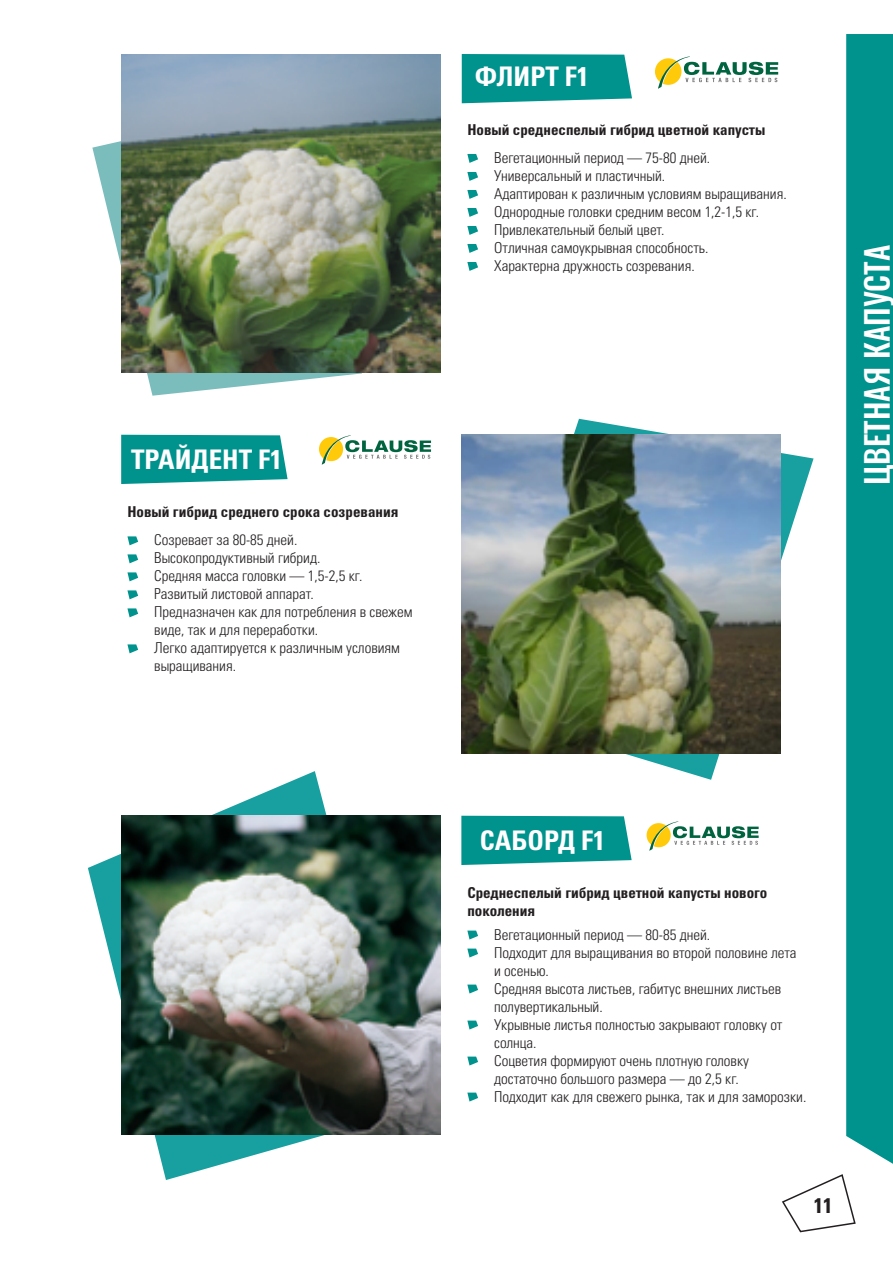
<style>
.page{position:relative;width:893px;height:1263px;background:#fff}
.page>*{position:absolute;margin:0;border:0;box-sizing:border-box;transform-origin:0 0}
.Titre_légume{font:500 31.5px "Oswald";color:#fff}
.Titre_légume-2{font:27px "Univers LTCYR 67 Bold Cond";color:#fff}
.t1{font:21px "Univers Com 67 Bold Cond";color:#231f20}
.Style_de_paragraphe{font:15px/18px "Univers LTCYR 47 Light Cond";color:#231f20}
.Style_de_paragraphe-2{font:15px/18px "Univers LTCYR 67 Bold Cond";color:#231f20}
</style>
<div class="page">
<svg style="left:782px;top:1174px;width:74px;height:59px"></svg>
<svg style="left:482px;top:419px;width:331px;height:361px"></svg>
<img style="left:461px;top:434px;width:319px;height:319px">
<svg style="left:121px;top:435px;width:167px;height:49px;background:#139a95"></svg>
<svg style="left:319px;top:436px;width:112px;height:29px"></svg>
<svg style="left:127px;top:536px;width:11px;height:9px"></svg>
<svg style="left:127px;top:554px;width:11px;height:9px"></svg>
<svg style="left:127px;top:572px;width:11px;height:9px"></svg>
<svg style="left:127px;top:590px;width:11px;height:9px"></svg>
<svg style="left:127px;top:608px;width:11px;height:9px"></svg>
<svg style="left:127px;top:644px;width:11px;height:9px"></svg>
<svg style="left:88px;top:771px;width:316px;height:409px"></svg>
<img style="left:121px;top:815px;width:319px;height:319px">
<svg style="left:461px;top:816px;width:171px;height:49px;background:#139a95"></svg>
<svg style="left:646px;top:822px;width:113px;height:29px"></svg>
<svg style="left:467px;top:930px;width:11px;height:9px"></svg>
<svg style="left:467px;top:948px;width:11px;height:9px"></svg>
<svg style="left:467px;top:984px;width:11px;height:9px"></svg>
<svg style="left:467px;top:1020px;width:11px;height:9px"></svg>
<svg style="left:467px;top:1056px;width:11px;height:9px"></svg>
<svg style="left:467px;top:1092px;width:11px;height:9px"></svg>
<svg style="left:92px;top:141px;width:270px;height:255px"></svg>
<img style="left:121px;top:54px;width:319px;height:319px">
<svg style="left:462px;top:54px;width:170px;height:49px;background:#119994"></svg>
<svg style="left:655px;top:56px;width:123px;height:33px"></svg>
<svg style="left:467px;top:154px;width:11px;height:9px"></svg>
<svg style="left:467px;top:172px;width:11px;height:9px"></svg>
<svg style="left:467px;top:190px;width:11px;height:9px"></svg>
<svg style="left:467px;top:208px;width:11px;height:9px"></svg>
<svg style="left:467px;top:226px;width:11px;height:9px"></svg>
<svg style="left:467px;top:244px;width:11px;height:9px"></svg>
<svg style="left:467px;top:262px;width:11px;height:9px"></svg>
<div style="left:846px;top:34px;width:47px;height:1130px;background:#00928d"></div>
<p class="Titre_légume-2" style="left:475px;top:60px;width:116px">ФЛИРТ F1</p>
<p class="Style_de_paragraphe-2" style="left:467px;top:120px;width:300px">Новый среднеспелый гибрид цветной капусты</p>
<p class="Style_de_paragraphe" style="left:494px;top:148px;width:218px">Вегетационный период — 75-80 дней.</p>
<p class="Style_de_paragraphe" style="left:494px;top:166px;width:172px">Универсальный и пластичный.</p>
<p class="Style_de_paragraphe" style="left:494px;top:184px;width:294px">Адаптирован к различным условиям выращивания.</p>
<p class="Style_de_paragraphe" style="left:494px;top:202px;width:266px">Однородные головки средним весом 1,2-1,5 кг.</p>
<p class="Style_de_paragraphe" style="left:494px;top:220px;width:172px">Привлекательный белый цвет.</p>
<p class="Style_de_paragraphe" style="left:494px;top:238px;width:216px">Отличная самоукрывная способность.</p>
<p class="Style_de_paragraphe" style="left:494px;top:256px;width:202px">Характерна дружность созревания.</p>
<p class="Titre_légume-2" style="left:131px;top:442px;width:153px">ТРАЙДЕНТ F1</p>
<p class="Style_de_paragraphe-2" style="left:127px;top:503px;width:272px">Новый гибрид среднего срока созревания</p>
<p class="Style_de_paragraphe" style="left:154px;top:530px;width:145px">Созревает за 80-85 дней.</p>
<p class="Style_de_paragraphe" style="left:154px;top:548px;width:168px">Высокопродуктивный гибрид.</p>
<p class="Style_de_paragraphe" style="left:154px;top:566px;width:210px">Средняя масса головки — 1,5-2,5 кг.</p>
<p class="Style_de_paragraphe" style="left:154px;top:584px;width:161px">Развитый листовой аппарат.</p>
<p class="Style_de_paragraphe" style="left:154px;top:602px;width:260px">Предназначен как для потребления в свежем виде, так и для переработки.</p>
<p class="Style_de_paragraphe" style="left:154px;top:638px;width:247px">Легко адаптируется к различным условиям выращивания.</p>
<p class="Titre_légume" style="left:861px;top:485px;width:242px;rotate:-90deg">ЦВЕТНАЯ КАПУСТА</p>
<p class="Titre_légume-2" style="left:480px;top:824px;width:127px">САБОРД F1</p>
<p class="Style_de_paragraphe-2" style="left:467px;top:883px;width:301px">Среднеспелый гибрид цветной капусты нового поколения</p>
<p class="Style_de_paragraphe" style="left:494px;top:924px;width:218px">Вегетационный период — 80-85 дней.</p>
<p class="Style_de_paragraphe" style="left:494px;top:942px;width:304px">Подходит для выращивания во второй половине лета и осенью.</p>
<p class="Style_de_paragraphe" style="left:494px;top:978px;width:288px">Средняя высота листьев, габитус внешних листьев полувертикальный.</p>
<p class="Style_de_paragraphe" style="left:494px;top:1014px;width:290px">Укрывные листья полностью закрывают головку от солнца.</p>
<p class="Style_de_paragraphe" style="left:494px;top:1050px;width:256px">Соцветия формируют очень плотную головку достаточно большого размера — до 2,5 кг.</p>
<p class="Style_de_paragraphe" style="left:494px;top:1086px;width:314px">Подходит как для свежего рынка, так и для заморозки.</p>
<h3 class="t1" style="left:814px;top:1192px;width:20px">11</h3>
</div>
